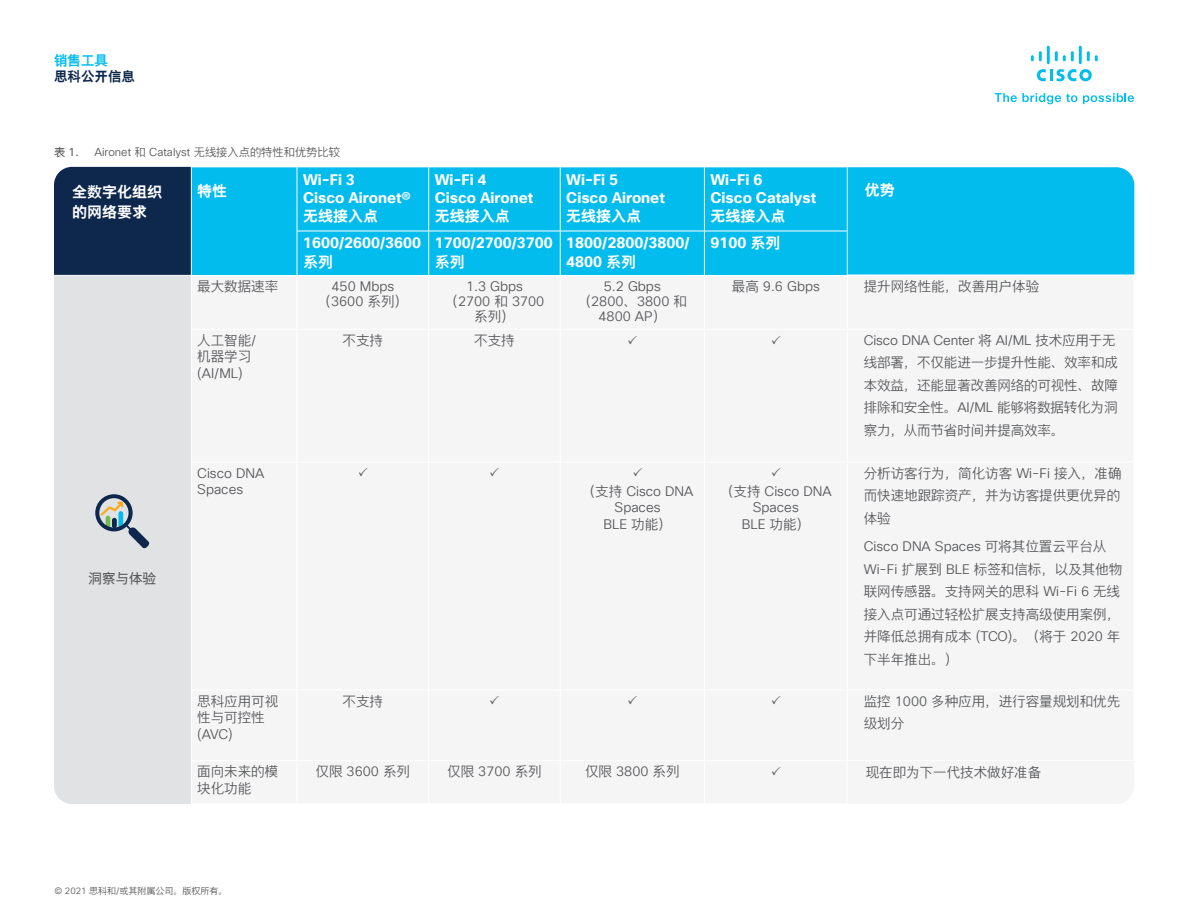
<style>
.page{position:relative;width:1188px;height:918px;background:#fff}
.page>*{position:absolute;margin:0;border:0;box-sizing:border-box;transform-origin:0 0}
.Table_Head{font:700 15px/18px "Cisco Sans TT";color:#fff}
.Table_Head-2{font:15px/19.5px "Cisco Sans CHS Bold";color:#fff}
.Table_body{font:13.5px/22.5px "Cisco Sans CHS Light";color:#57585a}
.Table_body-2{font:13.5px/15px "Cisco Sans TT Light";color:#57585a;text-align:center}
.t1{font:13.5px "Cisco Sans CHS Bold";color:#0d274d}
.Table_body-3{font:13.5px "Cisco Sans CHS";color:#57585a}
.t2{font:13.5px "Cisco Sans CHS Medium";color:#01bcec}
.FigureCaption{font:11.25px "Cisco Sans TT Light";color:#57585a}
.FigureCaption-2{font:11.25px "Cisco Sans TT";color:#57585a}
.Footer_white{font:9px "Cisco Sans CHS Light";color:#57585a}
.s1{font-family:"Cisco Sans CHS"}
.s2{font-family:"Cisco Sans CHS Light"}
.s3{font-family:"Cisco Sans CHS Bold";font-weight:400}
.s4{font-family:"Cisco Sans TT Light"}
</style>
<div class="page">
<svg style="left:995px;top:93px;width:82px;height:11px"></svg>
<svg style="left:1083px;top:93px;width:51px;height:11px"></svg>
<svg style="left:1037px;top:69px;width:55px;height:12px"></svg>
<svg style="left:1031px;top:51px;width:11px;height:10px"></svg>
<hr style="left:1047px;top:46px;width:3px;height:18px;background:#00bdeb">
<svg style="left:1055px;top:51px;width:19px;height:10px"></svg>
<hr style="left:1079px;top:46px;width:3px;height:18px;background:#00bdeb">
<svg style="left:1087px;top:51px;width:11px;height:10px"></svg>
<div style="left:192px;top:167px;width:655px;height:108px;background:#01bcec"></div>
<hr style="left:297px;top:167px;width:1px;height:64px;background:#fff">
<hr style="left:428px;top:167px;width:1px;height:64px;background:#fff">
<hr style="left:560px;top:167px;width:1px;height:64px;background:#fff">
<hr style="left:704px;top:167px;width:1px;height:64px;background:#fff">
<hr style="left:297px;top:231px;width:132px;height:1px;background:#fff">
<hr style="left:297px;top:231px;width:1px;height:44px;background:#fff">
<hr style="left:429px;top:231px;width:131px;height:1px;background:#fff">
<hr style="left:428px;top:231px;width:1px;height:44px;background:#fff">
<hr style="left:560px;top:231px;width:144px;height:1px;background:#fff">
<hr style="left:560px;top:231px;width:1px;height:44px;background:#fff">
<hr style="left:704px;top:231px;width:144px;height:1px;background:#fff">
<hr style="left:704px;top:231px;width:1px;height:44px;background:#fff">
<div style="left:54px;top:167px;width:137px;height:108px;background:#0d274d"></div>
<div style="left:848px;top:167px;width:286px;height:107px;background:#01bcec"></div>
<div style="left:54px;top:275px;width:137px;height:529px;background:#e1e2e4"></div>
<svg style="left:95px;top:494px;width:55px;height:55px;background:#acb6bb"></svg>
<p class="t2" style="left:54px;top:51px;width:55px">销售工具</p>
<p class="t1" style="left:54px;top:67px;width:82px">思科公开信息</p>
<p class="FigureCaption-2" style="left:54px;top:145px;width:26px"><span class="s1">表</span> 1.</p>
<p class="FigureCaption" style="left:94px;top:145px;width:247px">Aironet <span class="s2">和</span> Catalyst <span class="s2">无线接入点的特性和优势比较</span></p>
<p class="Table_Head-2" style="left:72px;top:182px;width:92px">全数字化组织的网络要求</p>
<p class="Table_Head-2" style="left:197px;top:181px;width:31px">特性</p>
<p class="Table_Head" style="left:303px;top:171px;width:109px">Wi-Fi 3<br>Cisco Aironet®<span class="s3">无线接入点</span></p>
<p class="Table_Head" style="left:435px;top:171px;width:100px">Wi-Fi 4<br>Cisco Aironet<span class="s3">无线接入点</span></p>
<p class="Table_Head" style="left:566px;top:171px;width:100px">Wi-Fi 5<br>Cisco Aironet<span class="s3">无线接入点</span></p>
<p class="Table_Head" style="left:710px;top:171px;width:53px">Wi-Fi 6</p>
<p class="Table_Head" style="left:710px;top:189px;width:107px">Cisco Catalyst<span class="s3">无线接入点</span></p>
<p class="Table_Head" style="left:303px;top:233px;width:120px;line-height:19.5px">1600/2600/3600<span class="s3">系列</span></p>
<p class="Table_Head" style="left:435px;top:233px;width:120px;line-height:19.5px">1700/2700/3700<span class="s3">系列</span></p>
<p class="Table_Head" style="left:566px;top:233px;width:125px;line-height:19.5px">1800/2800/3800/<br>4800 <span class="s3">系列</span></p>
<p class="Table_Head" style="left:710px;top:234px;width:71px">9100 <span class="s3">系列</span></p>
<p class="Table_Head-2" style="left:865px;top:181px;width:31px">优势</p>
<p class="Table_body-3" style="left:88px;top:570px;width:69px">洞察与体验</p>
<p class="Table_body" style="left:197px;top:275px;width:82px">最大数据速率</p>
<p class="Table_body-2" style="left:318px;top:279px;width:92px">450 Mbps<span class="s2">（</span>3600 <span class="s2">系列）</span></p>
<p class="Table_body-2" style="left:445px;top:279px;width:101px">1.3 Gbps<span class="s2">（</span>2700 <span class="s2">和</span> 3700<span class="s2">系列）</span></p>
<p class="Table_body-2" style="left:578px;top:279px;width:111px">5.2 Gbps<br><span class="s2">（</span>2800<span class="s2">、</span>3800 <span class="s2">和<br></span>4800 AP<span class="s2">）</span></p>
<p class="Table_body-2" style="left:732px;top:279px;width:89px"><span class="s2">最高</span> 9.6 Gbps</p>
<p class="Table_body" style="left:864px;top:275px;width:177px">提升网络性能，改善用户体验</p>
<p class="Table_body" style="left:197px;top:332px;width:61px;line-height:16.5px">人工智能<span class="s4">/</span>机器学习<span class="s4">(AI/ML)</span></p>
<p class="Table_body" style="left:343px;top:329px;width:42px">不支持</p>
<p class="Table_body" style="left:474px;top:329px;width:42px">不支持</p>
<p class="Table_body" style="left:864px;top:329px;width:256px"><span class="s4">Cisco DNA Center</span> 将 <span class="s4">AI/ML</span> 技术应用于无线部署，不仅能进一步提升性能、效率和成本效益，还能显著改善网络的可视性、故障排除和安全性。<span class="s4">AI/ML</span> 能够将数据转化为洞察力，从而节省时间并提高效率。</p>
<p class="Table_body-2" style="left:197px;top:465px;width:69px;line-height:16.5px;text-align:left">Cisco DNA<br>Spaces</p>
<p class="Table_body" style="left:864px;top:462px;width:259px;text-align:justify">分析访客行为，简化访客 <span class="s4">Wi-Fi</span> 接入，准确而快速地跟踪资产，并为访客提供更优异的体验</p>
<p class="Table_body" style="left:864px;top:535px;width:260px"><span class="s4">Cisco DNA Spaces</span> 可将其位置云平台从<br><span class="s4">Wi-Fi</span> 扩展到 <span class="s4">BLE</span> 标签和信标，以及其他物联网传感器。支持网关的思科 <span class="s4">Wi-Fi 6</span> 无线接入点可通过轻松扩展支持高级使用案例，并降低总拥有成本 <span class="s4">(TCO)</span>。（将于 <span class="s4">2020</span> 年下半年推出。）</p>
<p class="Table_body-2" style="left:582px;top:483px;width:113px;line-height:16.5px"><span class="s2">（支持</span> Cisco DNA<br>Spaces<br>BLE <span class="s2">功能）</span></p>
<p class="Table_body-2" style="left:720px;top:483px;width:113px;line-height:16.5px"><span class="s2">（支持</span> Cisco DNA<br>Spaces<br>BLE <span class="s2">功能）</span></p>
<p class="Table_body" style="left:197px;top:693px;width:82px;line-height:16.5px">思科应用可视性与可控性<span class="s4">(AVC)</span></p>
<p class="Table_body" style="left:343px;top:690px;width:42px">不支持</p>
<p class="Table_body" style="left:864px;top:690px;width:258px">监控 <span class="s4">1000</span> 多种应用，进行容量规划和优先级划分</p>
<p class="Table_body" style="left:197px;top:763px;width:82px;line-height:16.5px">面向未来的模块化功能</p>
<p class="Table_body" style="left:316px;top:760px;width:96px">仅限 <span class="s4">3600</span> 系列</p>
<p class="Table_body" style="left:447px;top:760px;width:96px">仅限 <span class="s4">3700</span> 系列</p>
<p class="Table_body" style="left:585px;top:760px;width:96px">仅限 <span class="s4">3800</span> 系列</p>
<p class="Table_body" style="left:866px;top:761px;width:177px">现在即为下一代技术做好准备</p>
<p class="Footer_white" style="left:54px;top:885px;width:175px"><span class="s4">© 2021</span> 思科和<span class="s4">/</span>或其附属公司。版权所有。</p>
</div>
